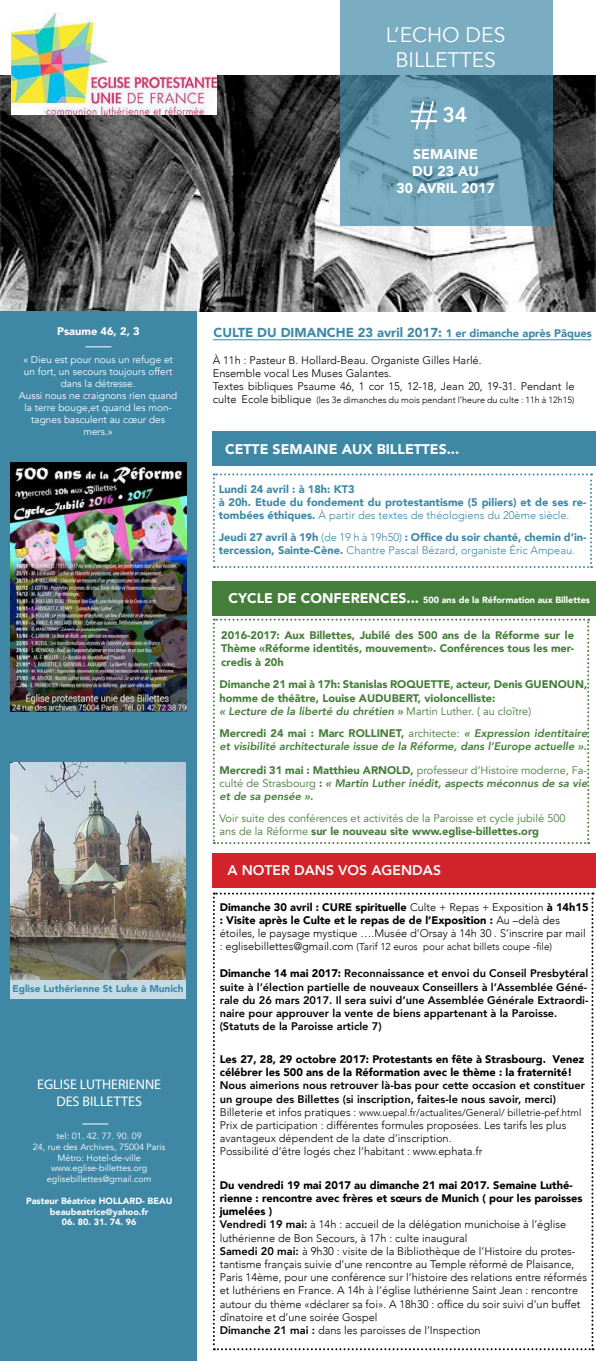
<style>
.page{position:relative;width:596px;height:1361px;background:#fff}
.page>*{position:absolute;margin:0;border:0;box-sizing:border-box;transform-origin:0 0}
.t1{font:21px/25.2px "Avenir";color:#fff;text-align:center}
.t2{font:800 21px "Avenir";color:#fff}
.t3{font:900 14px/16.8px "Avenir";color:#fff;text-align:center}
.t4{font:14px/16.8px "Myriad Pro";color:#fff;text-align:center}
.t5{font:800 14px "Avenir";color:#fff}
.t6{font:900 13px "Avenir";color:#3e88a6}
.t7{font:300 11px/13.2px "Avenir";color:#000}
.t8{font:800 11px/13.2px "Avenir";color:#000}
.t9{font:900 11px/13.2px "Avenir";color:#457e3a;text-align:justify}
.t10{font:900 11px/13.2px "Avenir";color:#3e88a6}
.t11{font:italic 800 11px/13.2px "Avenir";color:#457e3a}
.t12{font:11px/13.2px "Avenir";color:#457e3a}
.t13{font:900 11px/13.2px "Avenir";color:#000}
.t14{font:900 11px "Avenir";color:#fff}
.t15{font:10px/12px "Avenir";color:#fff;text-align:center}
.t16{font:300 10px "Avenir";color:#000}
.t17{font:900 10px "Avenir";color:#3e88a6}
.t18{font:900 9px/10.8px "Avenir";color:#fff;text-align:center}
.t19{font:9px/10.8px "Avenir";color:#fff;text-align:center}
.t20{font:300 9px "Avenir";color:#000}
.s1{font-size:11px}
.s2{font-weight:300}
.s3{font-size:14px}
.s4{font-weight:800;font-style:italic}
.s5{font-weight:400}
.s6{font-weight:900;font-style:normal}
.s7{font-weight:400;font-style:normal}
.s8{font-weight:900}
.s9{font-weight:800}
</style>
<div class="page">
<svg style="left:213px;top:473px;width:378px;height:95px"></svg>
<img style="left:0;top:75px;width:595px;height:237px">
<div style="left:0;top:312px;width:197px;height:1049px;background:#3e88a6"></div>
<svg style="left:85px;top:347px;width:26px;height:1px"></svg>
<svg style="left:82px;top:1124px;width:26px;height:1px"></svg>
<img style="left:12px;top:12px;width:204px;height:103px">
<svg style="left:340px;top:0;width:212px;height:225px;fill:#7aadc1"></svg>
<hr style="left:410px;top:111px;width:27px;height:2px;background:#fff">
<hr style="left:410px;top:120px;width:27px;height:2px;background:#fff">
<svg style="left:413px;top:99px;width:22px;height:33px"></svg>
<div style="left:213px;top:432px;width:382px;height:34px;background:#3e88a6"></div>
<div style="left:213px;top:581px;width:382px;height:34px;background:#457e3a"></div>
<div style="left:213px;top:854px;width:382px;height:34px;background:#d2232a"></div>
<svg style="left:213px;top:619px;width:375px;height:225px"></svg>
<svg style="left:213px;top:892px;width:380px;height:458px"></svg>
<img style="left:10px;top:462px;width:176px;height:249px">
<hr style="left:213px;top:339px;width:377px;height:1px;background:#3e88a6">
<img style="left:10px;top:762px;width:176px;height:217px">
<div style="left:10px;top:979px;width:176px;height:19px;background:#c4dbe4"></div>
<h1 class="t1" style="left:385px;top:22px;width:121px">L’ECHO DES<br>BILLETTES</h1>
<h1 class="t2" style="left:442px;top:98px;width:26px">34</h1>
<p class="t3" style="left:396px;top:145px;width:100px">SEMAINE<br>DU 23 AU<br>30 AVRIL 2017</p>
<p class="t14" style="left:57px;top:321px;width:84px">Psaume 46, 2, 3</p>
<p class="t15" style="left:19px;top:353px;width:160px">« Dieu est pour nous un refuge et un fort, un secours toujours offert dans la détresse.<br>Aussi nous ne craignons rien quand la terre bouge,et quand les mon&shy;tagnes basculent au cœur des mers.»</p>
<p class="t17" style="left:12px;top:979px;width:172px">Eglise Luthérienne St Luke à Munich</p>
<p class="t4" style="left:37px;top:1076px;width:125px">EGLISE LUTHERIENNE<br>DES BILLETTES</p>
<p class="t19" style="left:33px;top:1130px;width:134px">tel: 01. 42. 77. 90. 09<br>24, rue des Archives, 75004 Paris<br>Métro: Hotel-de-ville www.eglise-billettes.org eglisebillettes@gmail.com</p>
<p class="t18" style="left:26px;top:1195px;width:148px">Pasteur Béatrice HOLLARD- BEAU beaubeatrice@yahoo.fr</p>
<p class="t18" style="left:62px;top:1216px;width:76px">06. 80. 31. 74. 96</p>
<p class="t6" style="left:213px;top:321px;width:379px">CULTE DU DIMANCHE 23 avril 2017: <span class="s1">1 er dimanche après Pâques</span></p>
<p class="t7" style="left:213px;top:353px;width:363px">À 11h : Pasteur B. Hollard-Beau. Organiste Gilles Harlé.<br>Ensemble vocal Les Muses Galantes.<br>Textes bibliques Psaume 46, 1 cor 15, 12-18, Jean 20, 19-31. Pendant le</p>
<p class="t20" style="left:213px;top:395px;width:363px"><span class="s1">culte Ecole biblique</span> (les 3e dimanches du mois pendant l’heure du culte : 11h à 12h15)</p>
<p class="t3" style="left:225px;top:440px;width:235px">CETTE SEMAINE AUX BILLETTES...</p>
<p class="t10" style="left:218px;top:482px;width:369px">Lundi 24 avril : à 18h: KT3<br>à 20h. Etude du fondement du protestantisme (5 piliers) et de ses re&shy;tombées éthiques. <span class="s2">À partir des textes de théologiens du 20ème siècle.</span></p>
<p class="t10" style="left:218px;top:530px;width:369px">Jeudi 27 avril à 19h <span class="s2">(de 19 h à 19h50)</span> : Office du soir chanté, chemin d’in&shy;tercession, Sainte-Cène. <span class="s2">Chantre Pascal Bézard, organiste Éric Ampeau.</span></p>
<p class="t18" style="left:228px;top:594px;width:363px"><span class="s3">CYCLE DE CONFERENCES...</span> 500 ans de la Réformation aux Billettes</p>
<p class="t9" style="left:221px;top:628px;width:354px">2016-2017: Aux Billettes, Jubilé des 500 ans de la Réforme sur le Thème «Réforme identités, mouvement». Conférences tous les mer&shy;credis à 20h</p>
<p class="t9" style="left:219px;top:678px;width:369px;text-align:left">Dimanche 21 mai à 17h: Stanislas ROQUETTE, acteur, Denis GUENOUN, homme de théâtre, Louise AUDUBERT, violoncelliste:<br><span class="s4">« Lecture de la liberté du chrétien »</span> <span class="s5">Martin Luther. ( au cloître)</span></p>
<p class="t11" style="left:219px;top:727px;width:369px"><span class="s6">Mercredi 24 mai : Marc ROLLINET,</span> <span class="s7">architecte:</span> « Expression identitaire et visibilité architecturale issue de la Réforme, dans l’Europe actuelle ».</p>
<p class="t11" style="left:219px;top:764px;width:369px;text-align:justify"><span class="s6">Mercredi 31 mai : Matthieu ARNOLD,</span> <span class="s7">professeur d’Histoire moderne, Fa&shy;culté de Strasbourg</span> <span class="s6">:</span> « Martin Luther inédit, aspects méconnus de sa vie et de sa pensée ».</p>
<p class="t12" style="left:219px;top:811px;width:347px">Voir suite des conférences et activités de la Paroisse et cycle jubilé 500 ans de la Réforme <span class="s8">sur le nouveau site www.eglise-billettes.org</span></p>
<p class="t5" style="left:227px;top:859px;width:215px">A NOTER DANS VOS AGENDAS</p>
<p class="t7" style="left:219px;top:900px;width:370px"><span class="s8">Dimanche 30 avril : CURE spirituelle</span> Culte + Repas + Exposition <span class="s8">à 14h15 : Visite après le Culte et le repas de de l’Exposition :</span> Au –delà des étoiles, le paysage mystique ….Musée d’Orsay à 14h 30 . S’inscrire par mail</p>
<p class="t16" style="left:219px;top:941px;width:334px"><span class="s1">: eglisebillettes@gmail.com</span> (Tarif 12 euros pour achat billets coupe -file)</p>
<p class="t8" style="left:219px;top:967px;width:370px"><span class="s8">Dimanche 14 mai 2017:</span> Reconnaissance et envoi du Conseil Presbytéral suite à l’élection partielle de nouveaux Conseillers à l’Assemblée Géné&shy;rale du 26 mars 2017. Il sera suivi d’une Assemblée Générale Extraordi&shy;naire pour approuver la vente de biens appartenant à la Paroisse. (Statuts de la Paroisse article 7)</p>
<p class="t13" style="left:219px;top:1052px;width:366px">Les 27, 28, 29 octobre 2017: Protestants en fête à Strasbourg. Venez célébrer les 500 ans de la Réformation avec le thème : la fraternité!</p>
<p class="t8" style="left:219px;top:1079px;width:366px">Nous aimerions nous retrouver là-bas pour cette occasion et constituer un groupe des Billettes (si inscription, faites-le nous savoir, merci)</p>
<p class="t16" style="left:219px;top:1106px;width:363px"><span class="s1">Billeterie et infos pratiques :</span> www.uepal.fr/actualites/General/ billetrie-pef.html</p>
<p class="t7" style="left:219px;top:1118px;width:348px">Prix de participation : différentes formules proposées. Les tarifs les plus avantageux dépendent de la date d’inscription.<br>Possibilité d’être logés chez l’habitant : www.ephata.fr</p>
<p class="t7" style="left:219px;top:1178px;width:368px"><span class="s8">Du vendredi 19 mai 2017 au dimanche 21 mai 2017. Semaine Luthé&shy;rienne : rencontre avec frères et sœurs de Munich ( pour les paroisses jumelées )<br></span><span class="s9">Vendredi 19 mai:</span> à 14h : accueil de la délégation munichoise à l’église luthérienne de Bon Secours, à 17h : culte inaugural<br><span class="s9">Samedi 20 mai:</span> à 9h30 : visite de la Bibliothèque de l’Histoire du protes&shy;tantisme français suivie d’une rencontre au Temple réformé de Plaisance, Paris 14ème, pour une conférence sur l’histoire des relations entre réformés et luthériens en France. A 14h à l’église luthérienne Saint Jean : rencontre autour du thème «déclarer sa foi». A 18h30 : office du soir suivi d’un buffet dînatoire et d’une soirée Gospel<br><span class="s9">Dimanche 21 mai :</span> dans les paroisses de l’Inspection</p>
</div>
